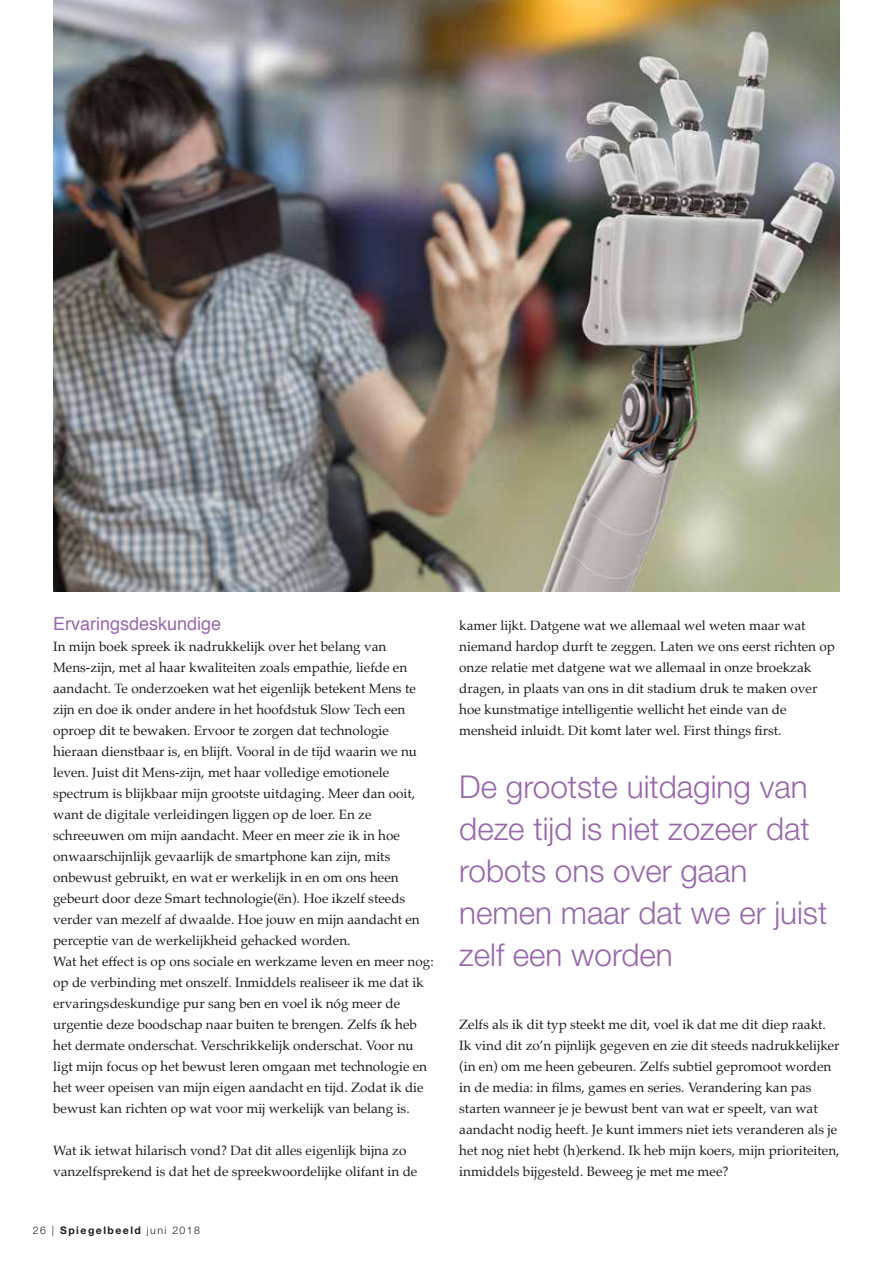
<style>
.page{position:relative;width:893px;height:1263px;background:#fff}
.page>*{position:absolute;margin:0;border:0;box-sizing:border-box;transform-origin:0 0}
.t1{font:300 31.5px/42px "Helvetica Neue";color:#9868aa}
.t2{font:18px "Helvetica";color:#9868aa}
.t3{font:13.5px/21px "Palatino";color:#1d1d1b}
.t4{font:700 10.5px "Helvetica Neue";letter-spacing:.14em;color:#1d1d1b}
.s1{font-weight:300}
</style>
<div class="page">
<img style="left:53px;top:0;width:787px;height:592px">
<h2 class="t2" style="left:53px;top:610px;width:170px">Ervaringsdeskundige</h2>
<p class="t3" style="left:53px;top:636px;width:382px">In mijn boek spreek ik nadrukkelijk over het belang van Mens-zijn, met al haar kwaliteiten zoals empathie, liefde en aandacht. Te onderzoeken wat het eigenlijk betekent Mens te zijn en doe ik onder andere in het hoofdstuk Slow Tech een oproep dit te bewaken. Ervoor te zorgen dat technologie hieraan dienstbaar is, en blijft. Vooral in de tijd waarin we nu leven. Juist dit Mens-zijn, met haar volledige emotionele spectrum is blijkbaar mijn grootste uitdaging. Meer dan ooit, want de digitale verleidingen liggen op de loer. En ze schreeuwen om mijn aandacht. Meer en meer zie ik in hoe onwaarschijnlijk gevaarlijk de smartphone kan zijn, mits onbewust gebruikt, en wat er werkelijk in en om ons heen gebeurt door deze Smart technologie(ën). Hoe ikzelf steeds verder van mezelf af dwaalde. Hoe jouw en mijn aandacht en perceptie van de werkelijkheid gehacked worden.<br>Wat het effect is op ons sociale en werkzame leven en meer nog: op de verbinding met onszelf. Inmiddels realiseer ik me dat ik ervaringsdeskundige pur sang ben en voel ik nóg meer de urgentie deze boodschap naar buiten te brengen. Zelfs ík heb het dermate onderschat. Verschrikkelijk onderschat. Voor nu ligt mijn focus op het bewust leren omgaan met technologie en het weer opeisen van mijn eigen aandacht en tijd. Zodat ik die bewust kan richten op wat voor mij werkelijk van belang is.</p>
<p class="t3" style="left:53px;top:1140px;width:366px">Wat ik ietwat hilarisch vond? Dat dit alles eigenlijk bijna zo vanzelfsprekend is dat het de spreekwoordelijke olifant in de</p>
<p class="t4" style="left:33px;top:1223px;width:169px"><span class="s1">26 |</span> Spiegelbeeld <span class="s1">juni 2018</span></p>
<p class="t3" style="left:459px;top:615px;width:377px">kamer lijkt. Datgene wat we allemaal wel weten maar wat niemand hardop durft te zeggen. Laten we ons eerst richten op onze relatie met datgene wat we allemaal in onze broekzak dragen, in plaats van ons in dit stadium druk te maken over hoe kunstmatige intelligentie wellicht het einde van de mensheid inluidt. Dit komt later wel. First things first.</p>
<h1 class="t1" style="left:459px;top:765px;width:370px">De grootste uitdaging van deze tijd is niet zozeer dat robots ons over gaan nemen maar dat we er juist zelf een worden</h1>
<p class="t3" style="left:459px;top:1014px;width:382px">Zelfs als ik dit typ steekt me dit, voel ik dat me dit diep raakt.<br>Ik vind dit zo’n pijnlijk gegeven en zie dit steeds nadrukkelijker (in en) om me heen gebeuren. Zelfs subtiel gepromoot worden in de media: in films, games en series. Verandering kan pas starten wanneer je je bewust bent van wat er speelt, van wat aandacht nodig heeft. Je kunt immers niet iets veranderen als je het nog niet hebt (h)erkend. Ik heb mijn koers, mijn prioriteiten, inmiddels bijgesteld. Beweeg je met me mee?</p>
</div>
